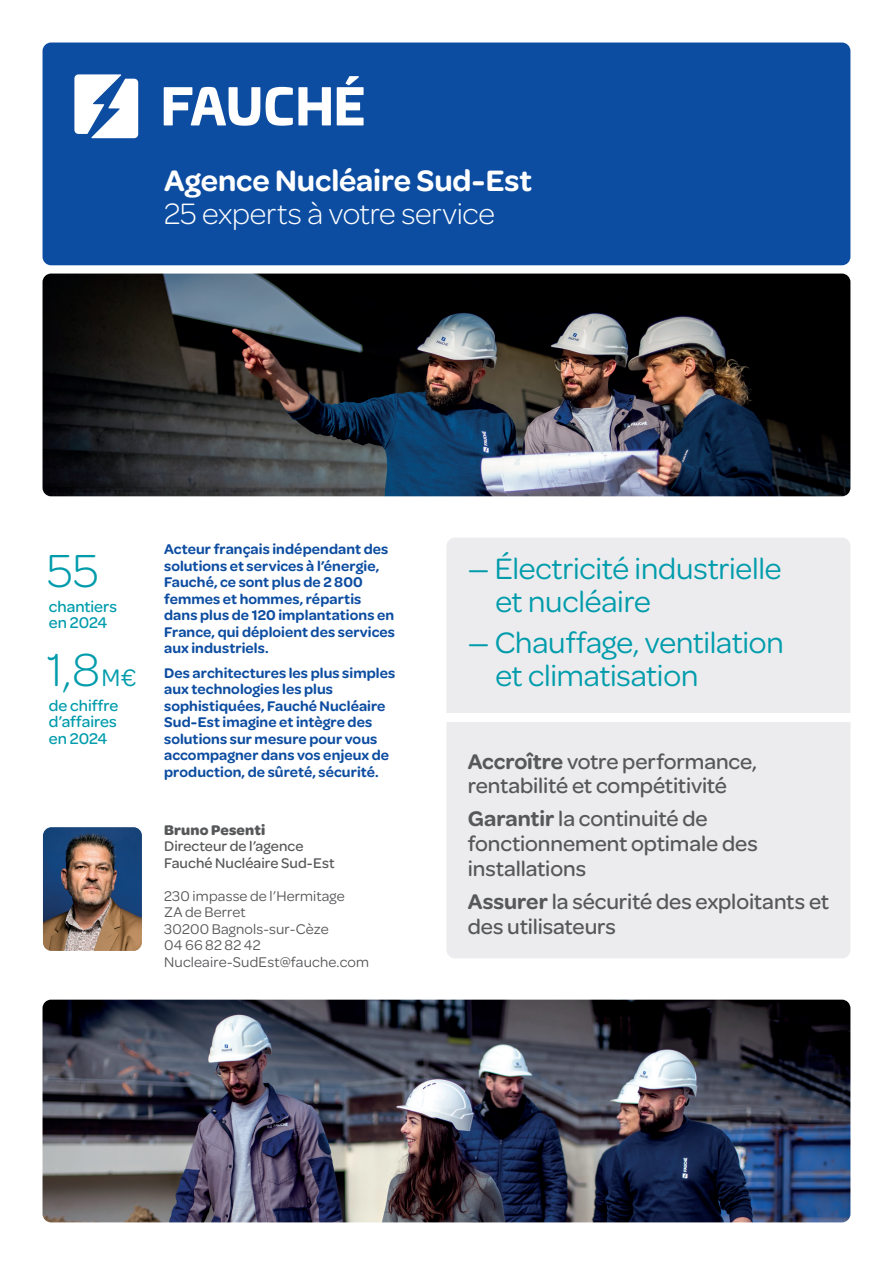
<style>
.page{position:relative;width:893px;height:1263px;background:#fff}
.page>*{position:absolute;margin:0;border:0;box-sizing:border-box;transform-origin:0 0}
.t1{font:300 49.5px "Omnes";color:#009cac}
.t2{font:31.5px/33px "Omnes VF";letter-spacing:-.005em;color:#009cac}
.t3{font:600 31.5px "Omnes";letter-spacing:-.005em;color:#fff}
.t4{font:300 31.5px "Omnes";letter-spacing:-.01em;color:#fff}
.t5{font:500 22.5px/24.8px "Omnes";letter-spacing:-.005em;color:#57585a}
.t6{font:500 16.5px/16.5px "Omnes";color:#009cac}
.t7{font:600 15px/16.5px "Omnes";letter-spacing:.005em;color:#0d4da1}
.t8{font:15px/16.5px "Omnes VF";letter-spacing:.01em;color:#57585a}
.t9{font:500 15px/16.5px "Omnes";letter-spacing:.005em;color:#57585a}
.s1{font-family:"Omnes VF";font-weight:400;font-size:25.5px}
.s2{font-weight:600}
</style>
<div class="page">
<img style="left:43px;top:274px;width:807px;height:222px">
<img style="left:43px;top:1000px;width:807px;height:222px">
<div style="left:43px;top:43px;width:807px;height:222px;background:#0d4da1;border-radius:9px"></div>
<svg style="left:74px;top:74px;width:64px;height:64px"></svg>
<svg style="left:164px;top:87px;width:96px;height:39px"></svg>
<svg style="left:266px;top:87px;width:65px;height:39px"></svg>
<svg style="left:337px;top:76px;width:27px;height:49px"></svg>
<div style="left:446px;top:538px;width:404px;height:420px;background:#ececee;border-radius:9px"></div>
<div style="left:434px;top:713px;width:446px;height:8px;background:#fff"></div>
<img style="left:43px;top:827px;width:99px;height:124px">
<h2 class="t3" style="left:164px;top:159px;width:369px">Agence Nucléaire Sud-Est</h2>
<h2 class="t4" style="left:164px;top:193px;width:332px">25 experts à votre service</h2>
<h1 class="t1" style="left:47px;top:538px;width:53px">55</h1>
<p class="t6" style="left:49px;top:597px;width:70px">chantiers en 2024</p>
<h1 class="t1" style="left:47px;top:637px;width:91px">1,8<span class="s1">M€</span></h1>
<p class="t6" style="left:49px;top:696px;width:71px;text-align:justify">de chiffre d’affaires en 2024</p>
<p class="t7" style="left:164px;top:540px;width:232px">Acteur français indépendant des solutions et services à l’énergie,<br>Fauché, ce sont plus de 2 800 femmes et hommes, répartis dans plus de 120 implantations en<br>France, qui déploient des services aux industriels.</p>
<p class="t7" style="left:164px;top:664px;width:233px">Des architectures les plus simples aux technologies les plus sophistiquées, Fauché Nucléaire<br>Sud-Est imagine et intègre des solutions sur mesure pour vous accompagner dans vos enjeux de production, de sûreté, sécurité.</p>
<p class="t8" style="left:164px;top:820px;width:103px">Bruno Pesenti</p>
<p class="t9" style="left:164px;top:837px;width:172px">Directeur de l’agence<br>Fauché Nucléaire Sud-Est</p>
<p class="t8" style="left:164px;top:886px;width:206px">230 impasse de l’Hermitage<br>ZA de Berret<br>30200 Bagnols-sur-Cèze<br>04 66 82 82 42<br>Nucleaire-SudEst@fauche.com</p>
<h2 class="t2" style="left:495px;top:550px;width:288px;text-indent:-28px">— Électricité industrielle et nucléaire</h2>
<h2 class="t2" style="left:495px;top:624px;width:290px;text-indent:-28px">— Chauffage, ventilation et climatisation</h2>
<h3 class="t5" style="left:468px;top:747px;width:291px"><span class="s2">Accroître</span> votre performance, rentabilité et compétitivité</h3>
<h3 class="t5" style="left:468px;top:805px;width:291px"><span class="s2">Garantir</span> la continuité de fonctionnement optimale des installations</h3>
<h3 class="t5" style="left:468px;top:888px;width:363px"><span class="s2">Assurer</span> la sécurité des exploitants et des utilisateurs</h3>
</div>
